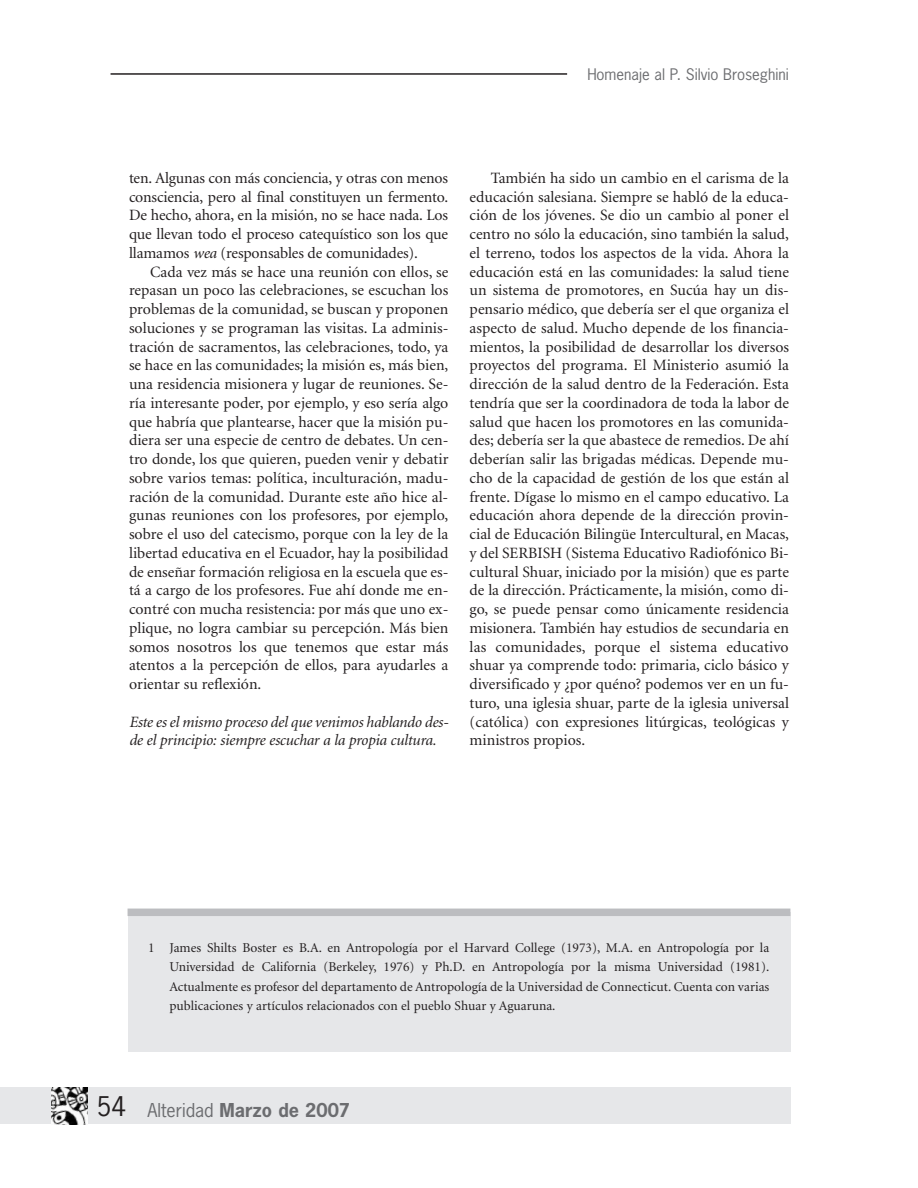
<style>
.page{position:relative;width:918px;height:1188px;background:#fff}
.page>*{position:absolute;margin:0;border:0;box-sizing:border-box;transform-origin:0 0}
.t1{font:700 18px "News Gothic";color:#6c6d70}
.t2{font:15.75px/18.8px "Minion";color:#231f20;text-align:justify}
.t3{font:italic 15.75px/18.8px "Minion";letter-spacing:-.015em;color:#231f20}
.t4{font:15px "News Gothic";color:#6c6d70}
.t5{font:13.5px/19.5px "Minion";color:#231f20;text-align:justify}
.s1{font-style:italic}
.s2{font-weight:400;font-size:25.5px;color:#231f20}
.s3{font-weight:400}
</style>
<div class="page">
<div style="left:0;top:1087px;width:790px;height:37px;background:#e6e7e9"></div>
<hr style="left:111px;top:73px;width:456px;height:2px;background:#231f20">
<img style="left:51px;top:1087px;width:37px;height:37px">
<div style="left:128px;top:912px;width:662px;height:140px;background:#e6e7e9"></div>
<div style="left:128px;top:909px;width:662px;height:7px;background:#bcbdc0"></div>
<p class="t4" style="left:587px;top:66px;width:203px">Homenaje al P. Silvio Broseghini</p>
<p class="t2" style="left:129px;top:170px;width:321px">ten. Algunas con más conciencia, y otras con menos consciencia, pero al final constituyen un fermento.<br>De hecho, ahora, en la misión, no se hace nada. Los que llevan todo el proceso catequístico son los que llamamos <span class="s1">wea</span> (responsables de comunidades).</p>
<p class="t2" style="left:129px;top:264px;width:321px;text-indent:21px">Cada vez más se hace una reunión con ellos, se repasan un poco las celebraciones, se escuchan los problemas de la comunidad, se buscan y proponen soluciones y se programan las visitas. La adminis&shy;tración de sacramentos, las celebraciones, todo, ya se hace en las comunidades; la misión es, más bien, una residencia misionera y lugar de reuniones. Se&shy;ría interesante poder, por ejemplo, y eso sería algo que habría que plantearse, hacer que la misión pu&shy;diera ser una especie de centro de debates. Un cen&shy;tro donde, los que quieren, pueden venir y debatir sobre varios temas: política, inculturación, madu&shy;ración de la comunidad. Durante este año hice al&shy;gunas reuniones con los profesores, por ejemplo, sobre el uso del catecismo, porque con la ley de la libertad educativa en el Ecuador, hay la posibilidad de enseñar formación religiosa en la escuela que es&shy;tá a cargo de los profesores. Fue ahí donde me en&shy;contré con mucha resistencia: por más que uno ex&shy;plique, no logra cambiar su percepción. Más bien somos nosotros los que tenemos que estar más atentos a la percepción de ellos, para ayudarles a orientar su reflexión.</p>
<p class="t3" style="left:129px;top:714px;width:321px">Este es el mismo proceso del que venimos hablando des&shy;de el principio: siempre escuchar a la propia cultura.</p>
<p class="t2" style="left:470px;top:170px;width:321px;text-indent:21px">También ha sido un cambio en el carisma de la educación salesiana. Siempre se habló de la educa&shy;ción de los jóvenes. Se dio un cambio al poner el centro no sólo la educación, sino también la salud, el terreno, todos los aspectos de la vida. Ahora la educación está en las comunidades: la salud tiene un sistema de promotores, en Sucúa hay un dis&shy;pensario médico, que debería ser el que organiza el aspecto de salud. Mucho depende de los financia&shy;mientos, la posibilidad de desarrollar los diversos proyectos del programa. El Ministerio asumió la dirección de la salud dentro de la Federación. Esta tendría que ser la coordinadora de toda la labor de salud que hacen los promotores en las comunida&shy;des; debería ser la que abastece de remedios. De ahí deberían salir las brigadas médicas. Depende mu&shy;cho de la capacidad de gestión de los que están al frente. Dígase lo mismo en el campo educativo. La educación ahora depende de la dirección provin&shy;cial de Educación Bilingüe Intercultural, en Macas, y del SERBISH (Sistema Educativo Radiofónico Bi&shy;cultural Shuar, iniciado por la misión) que es parte de la dirección. Prácticamente, la misión, como di&shy;go, se puede pensar como únicamente residencia misionera. También hay estudios de secundaria en las comunidades, porque el sistema educativo shuar ya comprende todo: primaria, ciclo básico y diversificado y ¿por quéno? podemos ver en un fu&shy;turo, una iglesia shuar, parte de la iglesia universal (católica) con expresiones litúrgicas, teológicas y ministros propios.</p>
<p class="t5" style="left:169px;top:939px;width:601px;text-indent:-21px">1 James Shilts Boster es B.A. en Antropología por el Harvard College (1973), M.A. en Antropología por la Universidad de California (Berkeley, 1976) y Ph.D. en Antropología por la misma Universidad (1981).<br>Actualmente es profesor del departamento de Antropología de la Universidad de Connecticut. Cuenta con varias publicaciones y artículos relacionados con el pueblo Shuar y Aguaruna.</p>
<p class="t1" style="left:97px;top:1100px;width:255px"><span class="s2">54</span> <span class="s3">Alteridad</span> Marzo de 2007</p>
</div>
